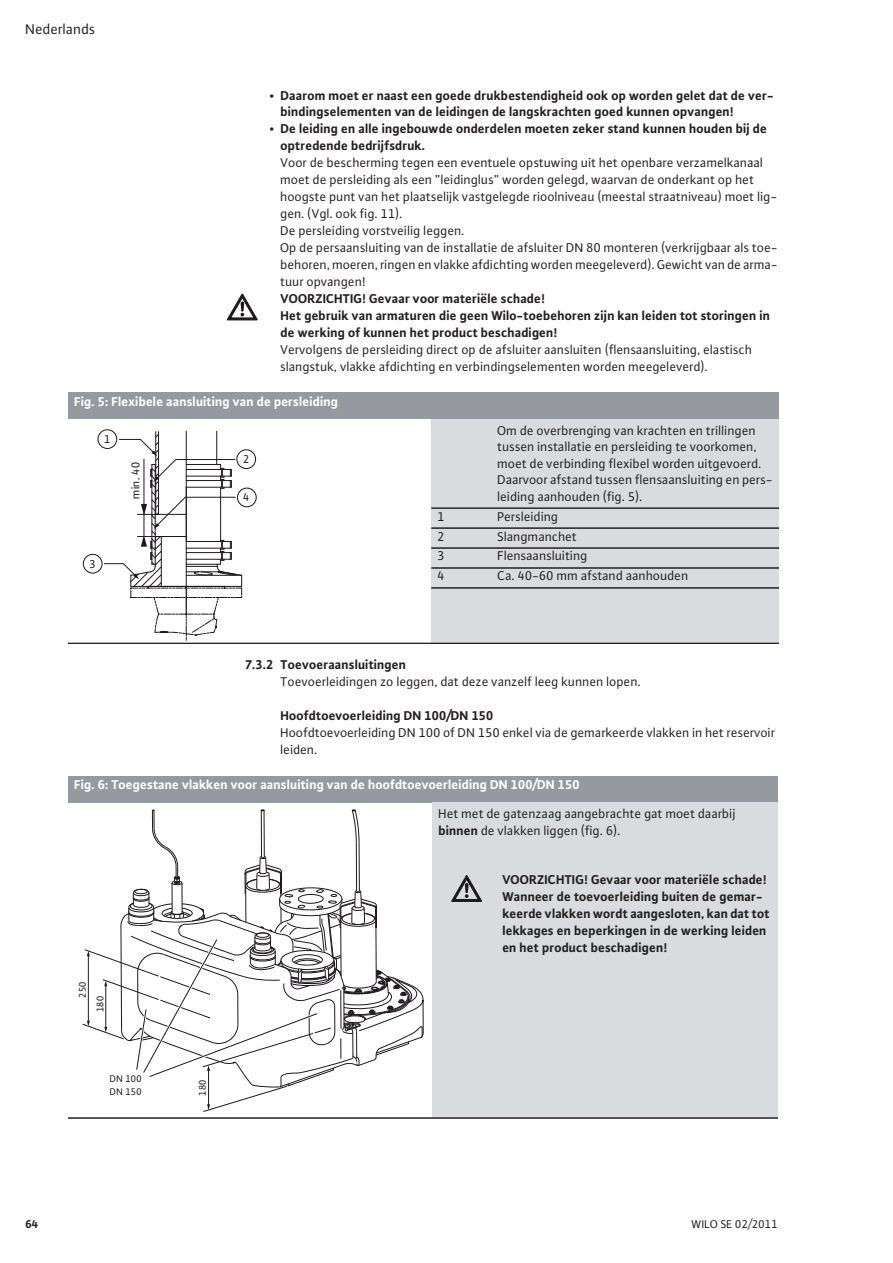
<style>
.page{position:relative;width:893px;height:1263px;background:#fff}
.page>*{position:absolute;margin:0;border:0;box-sizing:border-box;transform-origin:0 0}
.t1{font:15px "WILO Plus FM";color:#231f20}
.t2{font:13.5px/17px "WILO Plus FM";color:#231f20}
.t3{font:700 13.5px/17px "WILO Plus FM";color:#231f20}
.t4{font:700 13.5px "WILO Plus FM";color:#fff}
.t5{font:12px "WILO Plus FM";color:#231f20}
.t6{font:12px "WILO Plus TF";color:#1c181c}
.t7{font:700 12px "WILO Plus FM";color:#231f20}
.t8{font:10.2px/12.3px "WILO Plus FM";color:#1c181c}
.s1{font-weight:700}
</style>
<div class="page">
<svg style="left:227px;top:294px;width:30px;height:26px"></svg>
<div style="left:68px;top:392px;width:363px;height:27px;background:#969aa0"></div>
<div style="left:431px;top:392px;width:348px;height:27px;background:#969aa0"></div>
<div style="left:431px;top:419px;width:348px;height:89px;background:#d9dbde"></div>
<div style="left:431px;top:508px;width:60px;height:20px;background:#d9dbde"></div>
<div style="left:491px;top:508px;width:288px;height:20px;background:#d9dbde"></div>
<div style="left:431px;top:528px;width:60px;height:20px;background:#d9dbde"></div>
<div style="left:491px;top:528px;width:288px;height:20px;background:#d9dbde"></div>
<div style="left:431px;top:548px;width:60px;height:20px;background:#d9dbde"></div>
<div style="left:491px;top:548px;width:288px;height:20px;background:#d9dbde"></div>
<div style="left:431px;top:568px;width:60px;height:20px;background:#d9dbde"></div>
<div style="left:491px;top:568px;width:288px;height:20px;background:#d9dbde"></div>
<div style="left:431px;top:588px;width:348px;height:55px;background:#d9dbde"></div>
<hr style="left:431px;top:508px;width:348px;height:1px;background:#231f20">
<hr style="left:431px;top:528px;width:348px;height:1px;background:#231f20">
<hr style="left:431px;top:548px;width:348px;height:1px;background:#231f20">
<hr style="left:431px;top:568px;width:348px;height:1px;background:#231f20">
<hr style="left:431px;top:588px;width:348px;height:1px;background:#231f20">
<hr style="left:68px;top:643px;width:711px;height:1px;background:#231f20">
<hr style="left:186px;top:431px;width:1px;height:33px;background:#1c181c">
<hr style="left:158px;top:432px;width:1px;height:82px;background:#1c181c">
<hr style="left:216px;top:431px;width:1px;height:33px;background:#1c181c">
<hr style="left:155px;top:432px;width:1px;height:82px;background:#1c181c">
<svg style="left:104px;top:434px;width:138px;height:206px"></svg>
<div style="left:98px;top:429px;width:19px;height:20px;border:1px solid #1c181c;border-radius:50%"></div>
<div style="left:83px;top:554px;width:19px;height:19px;border:1px solid #1c181c;border-radius:50%"></div>
<div style="left:237px;top:449px;width:19px;height:20px;border:1px solid #1c181c;border-radius:50%"></div>
<div style="left:237px;top:488px;width:19px;height:19px;border:1px solid #1c181c;border-radius:50%"></div>
<div style="left:68px;top:776px;width:710px;height:27px;background:#969aa0"></div>
<div style="left:432px;top:803px;width:346px;height:315px;background:#d9dbde"></div>
<hr style="left:68px;top:1118px;width:710px;height:1px;background:#231f20">
<svg style="left:82px;top:810px;width:341px;height:302px"></svg>
<svg style="left:451px;top:875px;width:31px;height:27px"></svg>
<p class="t1" style="left:26px;top:24px;width:72px">Nederlands</p>
<p class="t3" style="left:281px;top:88px;width:495px;line-height:16.5px;text-indent:-11px">• Daarom moet er naast een goede drukbestendigheid ook op worden gelet dat de ver&shy;bindingselementen van de leidingen de langskrachten goed kunnen opvangen!</p>
<p class="t3" style="left:281px;top:121px;width:488px;text-indent:-11px">• De leiding en alle ingebouwde onderdelen moeten zeker stand kunnen houden bij de optredende bedrijfsdruk.</p>
<p class="t2" style="left:281px;top:155px;width:499px">Voor de bescherming tegen een eventuele opstuwing uit het openbare verzamelkanaal moet de persleiding als een ”leidinglus” worden gelegd, waarvan de onderkant op het hoogste punt van het plaatselijk vastgelegde rioolniveau (meestal straatniveau) moet lig&shy;gen. (Vgl. ook fig. 11).<br>De persleiding vorstveilig leggen.<br>Op de persaansluiting van de installatie de afsluiter DN 80 monteren (verkrijgbaar als toe&shy;behoren, moeren, ringen en vlakke afdichting worden meegeleverd). Gewicht van de arma&shy;tuur opvangen!</p>
<p class="t3" style="left:281px;top:291px;width:491px">VOORZICHTIG! Gevaar voor materiële schade!<br>Het gebruik van armaturen die geen Wilo-toebehoren zijn kan leiden tot storingen in de werking of kunnen het product beschadigen!</p>
<p class="t2" style="left:281px;top:342px;width:473px">Vervolgens de persleiding direct op de afsluiter aansluiten (flensaansluiting, elastisch slangstuk, vlakke afdichting en verbindingselementen worden meegeleverd).</p>
<p class="t4" style="left:74px;top:396px;width:266px">Fig. 5: Flexibele aansluiting van de persleiding</p>
<p class="t6" style="left:104px;top:432px;width:8px">1</p>
<p class="t6" style="left:129px;top:499px;width:38px;rotate:-90deg">min. 40</p>
<p class="t6" style="left:90px;top:557px;width:8px">3</p>
<p class="t6" style="left:243px;top:452px;width:8px">2</p>
<p class="t6" style="left:243px;top:490px;width:8px">4</p>
<p class="t2" style="left:497px;top:423px;width:277px;line-height:16.5px">Om de overbrenging van krachten en trillingen tussen installatie en persleiding te voorkomen, moet de verbinding flexibel worden uitgevoerd.<br>Daarvoor afstand tussen flensaansluiting en pers&shy;leiding aanhouden (fig. 5).</p>
<p class="t2" style="left:437px;top:509px;width:9px">1</p>
<p class="t2" style="left:497px;top:509px;width:62px">Persleiding</p>
<p class="t2" style="left:437px;top:529px;width:9px">2</p>
<p class="t2" style="left:497px;top:529px;width:81px">Slangmanchet</p>
<p class="t2" style="left:437px;top:549px;width:9px">3</p>
<p class="t2" style="left:497px;top:549px;width:92px">Flensaansluiting</p>
<p class="t2" style="left:437px;top:569px;width:9px">4</p>
<p class="t2" style="left:497px;top:569px;width:193px">Ca. 40-60 mm afstand aanhouden</p>
<p class="t3" style="left:245px;top:657px;width:163px">7.3.2 Toevoeraansluitingen</p>
<p class="t2" style="left:281px;top:675px;width:362px">Toevoerleidingen zo leggen, dat deze vanzelf leeg kunnen lopen.</p>
<p class="t3" style="left:281px;top:708px;width:214px">Hoofdtoevoerleiding DN 100/DN 150</p>
<p class="t2" style="left:281px;top:726px;width:496px">Hoofdtoevoerleiding DN 100 of DN 150 enkel via de gemarkeerde vlakken in het reservoir leiden.</p>
<p class="t4" style="left:74px;top:780px;width:507px">Fig. 6: Toegestane vlakken voor aansluiting van de hoofdtoevoerleiding DN 100/DN 150</p>
<p class="t2" style="left:438px;top:807px;width:299px;line-height:16.5px">Het met de gatenzaag aangebrachte gat moet daarbij <span class="s1">binnen</span> de vlakken liggen (fig. 6).</p>
<p class="t3" style="left:502px;top:872px;width:269px">VOORZICHTIG! Gevaar voor materiële schade!<br>Wanneer de toevoerleiding buiten de gemar&shy;keerde vlakken wordt aangesloten, kan dat tot lekkages en beperkingen in de werking leiden en het product beschadigen!</p>
<p class="t8" style="left:77px;top:998px;width:18px;rotate:-90deg">250</p>
<p class="t8" style="left:95px;top:1012px;width:18px;rotate:-90deg">180</p>
<p class="t8" style="left:110px;top:1074px;width:33px">DN 100<br>DN 150</p>
<p class="t8" style="left:197px;top:1096px;width:18px;rotate:-90deg">180</p>
<p class="t7" style="left:26px;top:1219px;width:14px">64</p>
<p class="t5" style="left:691px;top:1219px;width:88px">WILO SE 02/2011</p>
</div>
